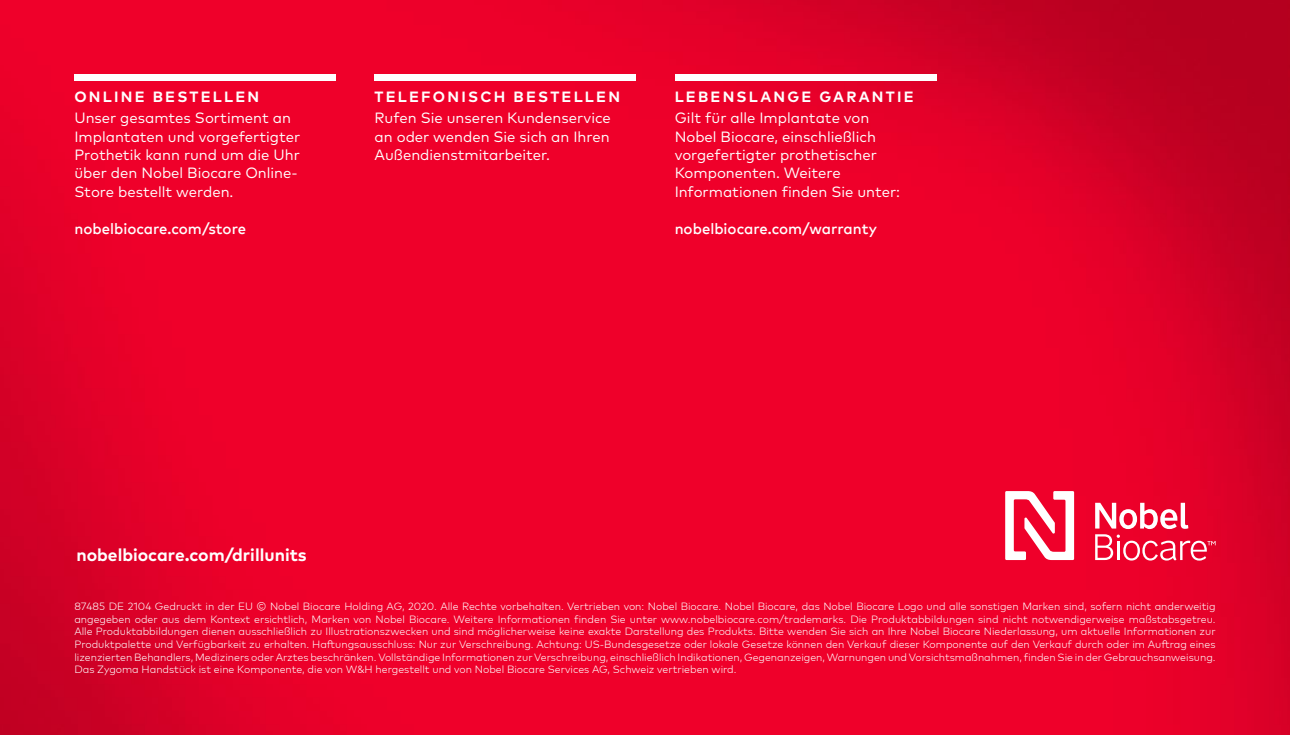
<style>
.page{position:relative;width:1290px;height:735px;background:#fff}
.page>*{position:absolute;margin:0;border:0;box-sizing:border-box;transform-origin:0 0}
.t1{font:700 17.5px "Mark Pro";color:#fff}
.t2{font:14.88px/18.4px "Mark Pro";color:#fff}
.t3{font:700 14.88px "Mark Pro";letter-spacing:.15em;color:#fff}
.t4{font:500 14.88px "Mark Pro";color:#fff}
.t5{font:300 10.5px/12.6px "Mark Pro";color:#fff;text-align:justify}
</style>
<div class="page">
<img style="left:0;top:0;width:1290px;height:734px">
<svg style="left:1095px;top:534px;width:120px;height:26px"></svg>
<svg style="left:1095px;top:502px;width:93px;height:26px"></svg>
<svg style="left:1005px;top:491px;width:69px;height:68px"></svg>
<div style="left:74px;top:74px;width:262px;height:7px;background:#fff"></div>
<div style="left:374px;top:74px;width:262px;height:7px;background:#fff"></div>
<div style="left:675px;top:74px;width:261px;height:7px;background:#fff"></div>
<h2 class="t3" style="left:74px;top:86px;width:186px">ONLINE BESTELLEN</h2>
<h2 class="t2" style="left:74px;top:108px;width:227px">Unser gesamtes Sortiment an<br>Implantaten und vorgefertigter<br>Prothetik kann rund um die Uhr über den Nobel Biocare Online-<br>Store bestellt werden.</h2>
<h2 class="t4" style="left:74px;top:217px;width:173px">nobelbiocare.com/store</h2>
<h2 class="t3" style="left:374px;top:86px;width:247px">TELEFONISCH BESTELLEN</h2>
<h2 class="t2" style="left:374px;top:108px;width:238px;text-align:justify">Rufen Sie unseren Kundenservice an oder wenden Sie sich an Ihren Außendienstmitarbeiter.</h2>
<h2 class="t3" style="left:675px;top:86px;width:240px">LEBENSLANGE GARANTIE</h2>
<h2 class="t2" style="left:675px;top:107px;width:227px">Gilt für alle Implantate von<br>Nobel Biocare, einschließlich vorgefertigter prothetischer<br>Komponenten. Weitere<br>Informationen finden Sie unter:</h2>
<h2 class="t4" style="left:675px;top:217px;width:204px">nobelbiocare.com/warranty</h2>
<h1 class="t1" style="left:76px;top:541px;width:232px">nobelbiocare.com/drillunits</h1>
<p class="t5" style="left:74px;top:599px;width:1143px">87485 DE 2104 Gedruckt in der EU © Nobel Biocare Holding AG, 2020. Alle Rechte vorbehalten. Vertrieben von: Nobel Biocare. Nobel Biocare, das Nobel Biocare Logo und alle sonstigen Marken sind, sofern nicht anderweitig angegeben oder aus dem Kontext ersichtlich, Marken von Nobel Biocare. Weitere Informationen finden Sie unter www.nobelbiocare.com/trademarks. Die Produktabbildungen sind nicht notwendigerweise maßstabsgetreu.<br>Alle Produktabbildungen dienen ausschließlich zu Illustrationszwecken und sind möglicherweise keine exakte Darstellung des Produkts. Bitte wenden Sie sich an Ihre Nobel Biocare Niederlassung, um aktuelle Informationen zur Produktpalette und Verfügbarkeit zu erhalten. Haftungsausschluss: Nur zur Verschreibung. Achtung: US-Bundesgesetze oder lokale Gesetze können den Verkauf dieser Komponente auf den Verkauf durch oder im Auftrag eines lizenzierten Behandlers, Mediziners oder Arztes beschränken. Vollständige Informationen zur Verschreibung, einschließlich Indikationen, Gegenanzeigen, Warnungen und Vorsichtsmaßnahmen, finden Sie in der Gebrauchsanweisung.<br>Das Zygoma Handstück ist eine Komponente, die von W&amp;H hergestellt und von Nobel Biocare Services AG, Schweiz vertrieben wird.</p>
</div>
